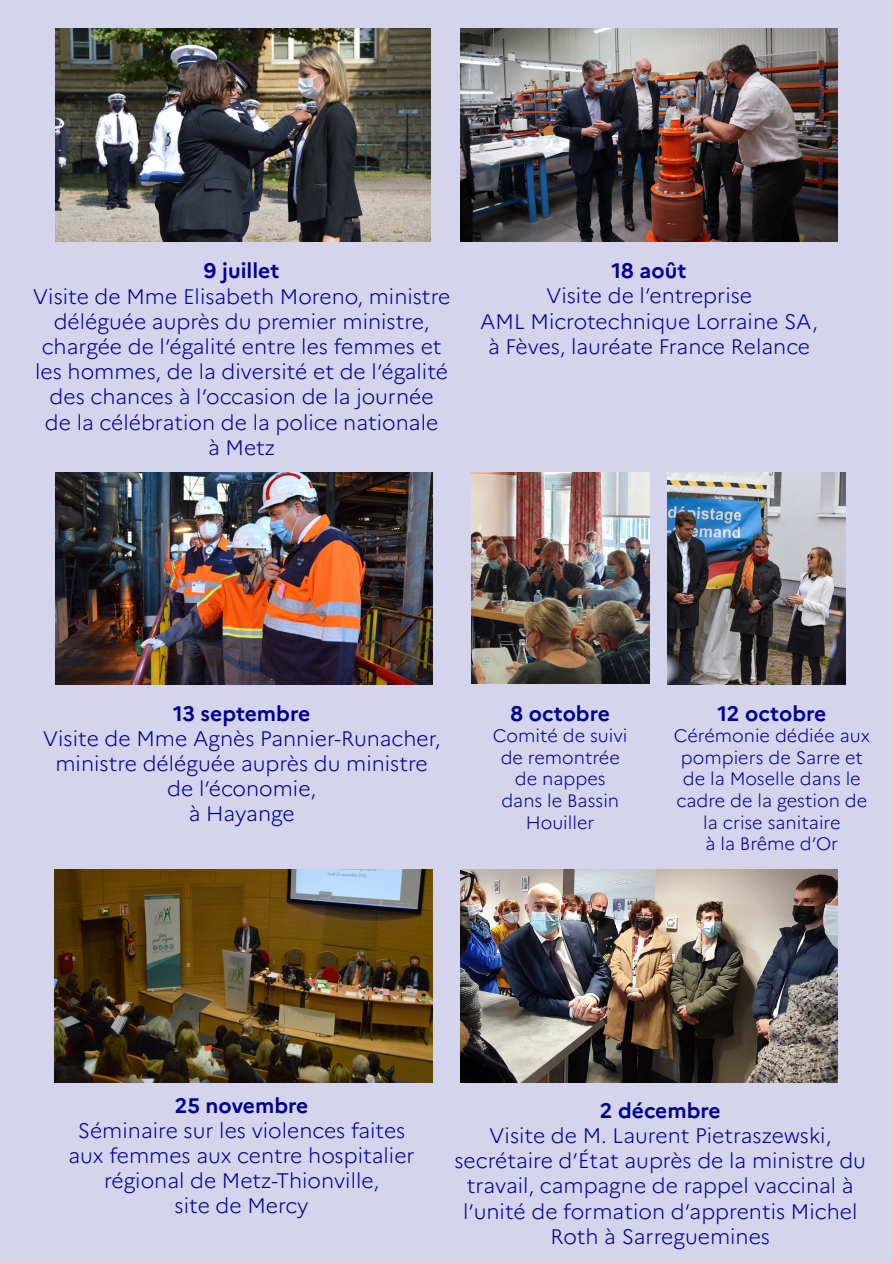
<style>
.page{position:relative;width:893px;height:1263px;background:#d4d4ec}
.page>*{position:absolute;margin:0;border:0;box-sizing:border-box;transform-origin:0 0}
.t1{font:300 21px/25.2px "Marianne";color:#000091;text-align:center}
.t2{font:700 21px "Marianne";color:#000091}
.t3{font:300 18px/21.6px "Marianne";color:#000091;text-align:center}
.s1{font-weight:700}
</style>
<div class="page">
<img style="left:471px;top:472px;width:178px;height:212px">
<img style="left:460px;top:29px;width:377px;height:212px">
<img style="left:55px;top:472px;width:377px;height:213px">
<img style="left:668px;top:472px;width:177px;height:213px">
<img style="left:55px;top:869px;width:377px;height:213px">
<img style="left:460px;top:869px;width:378px;height:213px">
<img style="left:56px;top:29px;width:374px;height:212px">
<p class="t1" style="left:33px;top:258px;width:419px"><span class="s1">9 juillet<br></span>Visite de Mme Elisabeth Moreno, ministre déléguée auprès du premier ministre, chargée de l’égalité entre les femmes et les hommes, de la diversité et de l’égalité des chances à l’occasion de la journée<br>de la célébration de la police nationale<br>à Metz</p>
<p class="t1" style="left:480px;top:258px;width:339px"><span class="s1">18 août<br></span>Visite de l’entreprise<br>AML Microtechnique Lorraine SA, à Fèves, lauréate France Relance</p>
<p class="t1" style="left:43px;top:700px;width:399px"><span class="s1">13 septembre<br></span>Visite de Mme Agnès Pannier-Runacher, ministre déléguée auprès du ministre de l’économie,<br>à Hayange</p>
<p class="t2" style="left:717px;top:700px;width:110px">12 octobre</p>
<p class="t2" style="left:511px;top:700px;width:101px">8 octobre</p>
<p class="t3" style="left:493px;top:725px;width:136px">Comité de suivi de remontrée de nappes dans le Bassin<br>Houiller</p>
<p class="t3" style="left:674px;top:725px;width:198px">Cérémonie dédiée aux pompiers de Sarre et de la Moselle dans le cadre de la gestion de la crise sanitaire<br>à la Brême d’Or</p>
<p class="t1" style="left:69px;top:1092px;width:348px"><span class="s1">25 novembre<br></span>Séminaire sur les violences faites aux femmes aux centre hospitalier régional de Metz-Thionville,<br>site de Mercy</p>
<p class="t1" style="left:455px;top:1098px;width:413px"><span class="s1">2 décembre<br></span>Visite de M. Laurent Pietraszewski, secrétaire d’État auprès de la ministre du travail, campagne de rappel vaccinal à l’unité de formation d’apprentis Michel<br>Roth à Sarreguemines</p>
</div>
